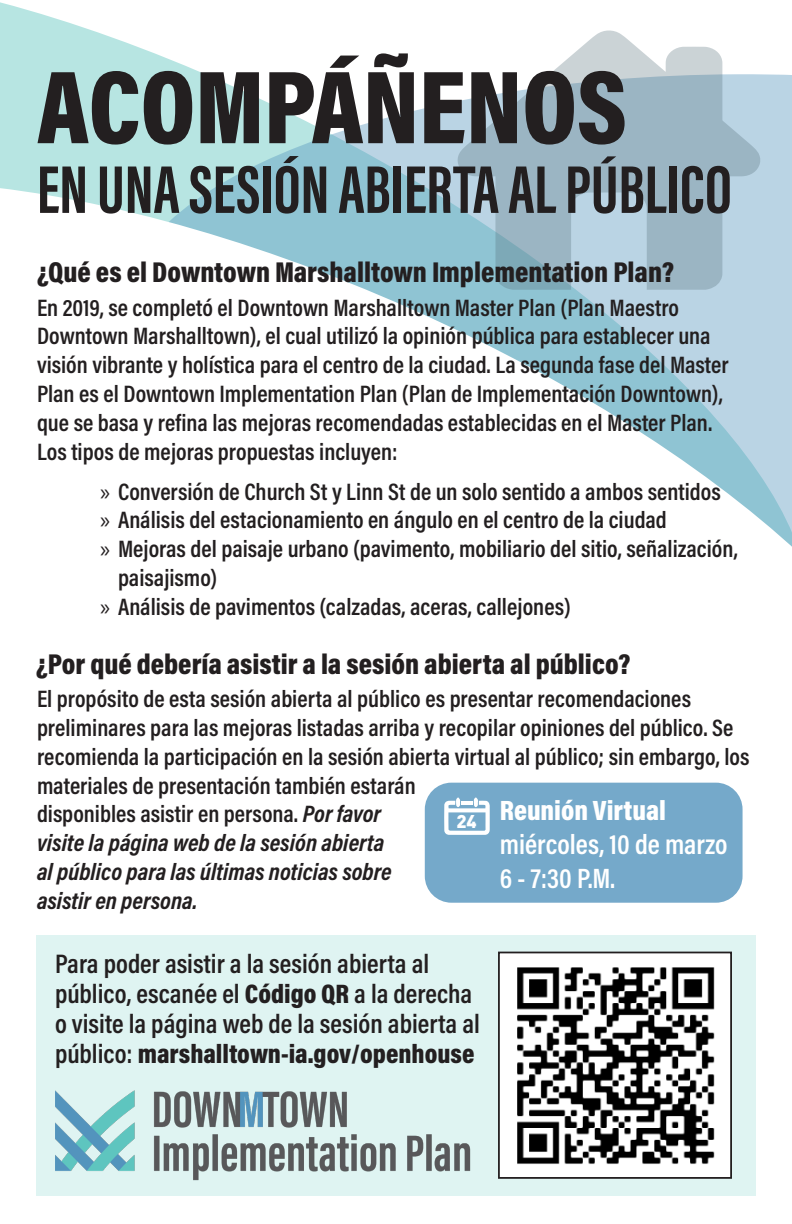
<style>
.page{position:relative;width:792px;height:1224px;background:#fff}
.page>*{position:absolute;margin:0;border:0;box-sizing:border-box;transform-origin:0 0}
.t1{font:900 105.1px "Acumin Pro Cond";letter-spacing:-.005em;color:#231f20}
.t2{font:700 69.4px "Acumin Pro Extra Cond";color:#231f20}
.t3{font:900 29px "Acumin Pro Cond";color:#231f20}
.t4{font:600 28.2px/33.8px "Acumin Pro Cond";color:#fff}
.t5{font:600 27px/30px "Acumin Pro Cond";color:#231f20}
.t6{font:600 24px/28.8px "Acumin Pro Cond";color:#231f20}
.t7{font:900 18.3px "DINOT";color:#fff}
.s1{font-family:"Myriad Pro";font-weight:400}
.s2{font-weight:700;font-style:italic}
.s3{font-weight:900}
</style>
<div class="page">
<svg style="left:0;top:2px;width:202px;height:137px;fill:#b7e5e2"></svg>
<svg style="left:120px;top:73px;width:672px;height:66px"></svg>
<svg style="left:0;top:139px;width:792px;height:408px"></svg>
<svg style="left:457px;top:30px;width:303px;height:260px;background:#b1c8d3"></svg>
<div style="left:36px;top:935px;width:720px;height:260px;background:#dff4f2"></div>
<img style="left:55px;top:1090px;width:416px;height:91px">
<img style="left:501px;top:955px;width:228px;height:221px">
<div style="left:498px;top:952px;width:234px;height:227px;border:2px solid #231f20"></div>
<div style="left:425px;top:783px;width:318px;height:120px;background:#75a9ca;border-radius:27px"></div>
<svg style="left:444px;top:797px;width:46px;height:38px"></svg>
<p class="t1" style="left:37px;top:38px;width:592px">ACOMPÁÑENOS</p>
<p class="t2" style="left:37px;top:147px;width:696px">EN UNA SESIÓN ABIERTA AL PÚBLICO</p>
<p class="t3" style="left:37px;top:253px;width:639px">¿Qué es el Downtown Marshalltown Implementation Plan?</p>
<p class="t6" style="left:37px;top:292px;width:693px">En 2019, se completó el Downtown Marshalltown Master Plan (Plan Maestro Downtown Marshalltown), el cual utilizó la opinión pública para establecer una visión vibrante y holística para el centro de la ciudad. La segunda fase del Master Plan es el Downtown Implementation Plan (Plan de Implementación Downtown), que se basa y refina las mejoras recomendadas establecidas en el Master Plan.<br>Los tipos de mejoras propuestas incluyen:</p>
<p class="t6" style="left:100px;top:476px;width:622px"><span class="s1">»</span> Conversión de Church St y Linn St de un solo sentido a ambos sentidos</p>
<p class="t6" style="left:100px;top:505px;width:568px"><span class="s1">»</span> Análisis del estacionamiento en ángulo en el centro de la ciudad</p>
<p class="t6" style="left:118px;top:534px;width:621px;text-indent:-18px"><span class="s1">»</span> Mejoras del paisaje urbano (pavimento, mobiliario del sitio, señalización, paisajismo)</p>
<p class="t6" style="left:100px;top:592px;width:472px"><span class="s1">»</span> Análisis de pavimentos (calzadas, aceras, callejones)</p>
<p class="t3" style="left:36px;top:645px;width:596px">¿Por qué debería asistir a la sesión abierta al público?</p>
<p class="t6" style="left:37px;top:684px;width:714px">El propósito de esta sesión abierta al público es presentar recomendaciones preliminares para las mejoras listadas arriba y recopilar opiniones del público. Se recomienda la participación en la sesión abierta virtual al público; sin embargo, los materiales de presentación también estarán<br>disponibles asistir en persona. <span class="s2">Por favor<br>visite la página web de la sesión abierta<br>al público para las últimas noticias sobre<br>asistir en persona.</span></p>
<p class="t4" style="left:500px;top:793px;width:229px"><span class="s3">Reunión Virtual </span>miércoles, 10 de marzo</p>
<p class="t4" style="left:500px;top:861px;width:117px">6 - 7:30 P.M.</p>
<p class="t7" style="left:456px;top:809px;width:22px">24</p>
<p class="t5" style="left:55px;top:948px;width:426px">Para poder asistir a la sesión abierta al público, escanée el <span class="s3">Código QR</span> a la derecha o visite la página web de la sesión abierta al público: <span class="s3">marshalltown-ia.gov/openhouse</span></p>
</div>
